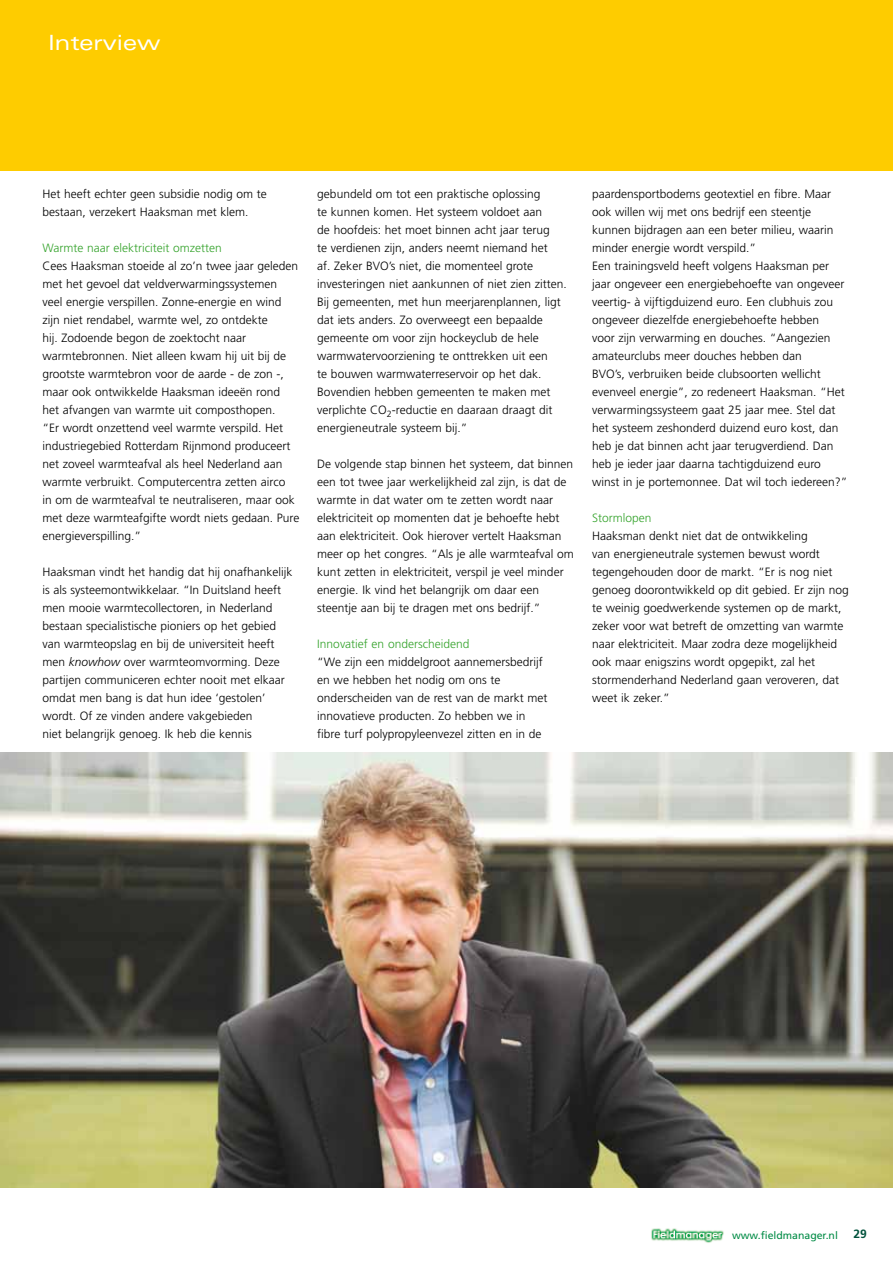
<style>
.page{position:relative;width:893px;height:1263px;background:#fff}
.page>*{position:absolute;margin:0;border:0;box-sizing:border-box;transform-origin:0 0}
.t1{font:expanded 21px "Univers";color:#fff}
.t2{font:300 12px/18px "Frutiger";color:#000}
.t3{font:300 12px "Frutiger";color:#35a32c}
.t4{font:700 12px "Frutiger";color:#00523c}
.t5{font:10.5px "Frutiger";color:#008b45}
.s1{font-style:italic}
</style>
<div class="page">
<img style="left:651px;top:1228px;width:73px;height:15px">
<div style="left:0;top:0;width:893px;height:170px;background:#fecc00"></div>
<img style="left:0;top:753px;width:893px;height:434px">
<h1 class="t1" style="left:49px;top:30px;width:113px">Interview</h1>
<p class="t2" style="left:43px;top:185px;width:226px">Het heeft echter geen subsidie nodig om te bestaan, verzekert Haaksman met klem.</p>
<p class="t3" style="left:43px;top:241px;width:181px">Warmte naar elektriciteit omzetten</p>
<p class="t2" style="left:43px;top:257px;width:258px">Cees Haaksman stoeide al zo’n twee jaar geleden met het gevoel dat veldverwarmingssystemen veel energie verspillen. Zonne-energie en wind zijn niet rendabel, warmte wel, zo ontdekte<br>hij. Zodoende begon de zoektocht naar warmtebronnen. Niet alleen kwam hij uit bij de grootste warmtebron voor de aarde - de zon -, maar ook ontwikkelde Haaksman ideeën rond het afvangen van warmte uit composthopen.<br>“Er wordt onzettend veel warmte verspild. Het industriegebied Rotterdam Rijnmond produceert net zoveel warmteafval als heel Nederland aan warmte verbruikt. Computercentra zetten airco<br>in om de warmteafval te neutraliseren, maar ook met deze warmteafgifte wordt niets gedaan. Pure energieverspilling.”</p>
<p class="t2" style="left:43px;top:563px;width:252px">Haaksman vindt het handig dat hij onafhankelijk is als systeemontwikkelaar. “In Duitsland heeft men mooie warmtecollectoren, in Nederland bestaan specialistische pioniers op het gebied van warmteopslag en bij de universiteit heeft men <span class="s1">knowhow</span> over warmteomvorming. Deze partijen communiceren echter nooit met elkaar omdat men bang is dat hun idee ‘gestolen’ wordt. Of ze vinden andere vakgebieden<br>niet belangrijk genoeg. Ik heb die kennis</p>
<p class="t2" style="left:317px;top:185px;width:251px">gebundeld om tot een praktische oplossing<br>te kunnen komen. Het systeem voldoet aan<br>de hoofdeis: het moet binnen acht jaar terug<br>te verdienen zijn, anders neemt niemand het<br>af. Zeker BVO’s niet, die momenteel grote investeringen niet aankunnen of niet zien zitten.<br>Bij gemeenten, met hun meerjarenplannen, ligt dat iets anders. Zo overweegt een bepaalde gemeente om voor zijn hockeyclub de hele warmwatervoorziening te onttrekken uit een<br>te bouwen warmwaterreservoir op het dak.<br>Bovendien hebben gemeenten te maken met verplichte CO<sub>2</sub>-reductie en daaraan draagt dit energieneutrale systeem bij.”</p>
<p class="t2" style="left:317px;top:455px;width:258px">De volgende stap binnen het systeem, dat binnen een tot twee jaar werkelijkheid zal zijn, is dat de warmte in dat water om te zetten wordt naar elektriciteit op momenten dat je behoefte hebt aan elektriciteit. Ook hierover vertelt Haaksman meer op het congres. “Als je alle warmteafval om kunt zetten in elektriciteit, verspil je veel minder energie. Ik vind het belangrijk om daar een steentje aan bij te dragen met ons bedrijf.”</p>
<p class="t3" style="left:317px;top:637px;width:154px">Innovatief en onderscheidend</p>
<p class="t2" style="left:317px;top:653px;width:232px">“We zijn een middelgroot aannemersbedrijf en we hebben het nodig om ons te onderscheiden van de rest van de markt met innovatieve producten. Zo hebben we in fibre turf polypropyleenvezel zitten en in de</p>
<p class="t2" style="left:592px;top:185px;width:257px">paardensportbodems geotextiel en fibre. Maar ook willen wij met ons bedrijf een steentje kunnen bijdragen aan een beter milieu, waarin minder energie wordt verspild.”<br>Een trainingsveld heeft volgens Haaksman per jaar ongeveer een energiebehoefte van ongeveer veertig- à vijftigduizend euro. Een clubhuis zou ongeveer diezelfde energiebehoefte hebben<br>voor zijn verwarming en douches. “Aangezien amateurclubs meer douches hebben dan<br>BVO’s, verbruiken beide clubsoorten wellicht evenveel energie”, zo redeneert Haaksman. “Het verwarmingssysteem gaat 25 jaar mee. Stel dat het systeem zeshonderd duizend euro kost, dan heb je dat binnen acht jaar terugverdiend. Dan heb je ieder jaar daarna tachtigduizend euro winst in je portemonnee. Dat wil toch iedereen?”</p>
<p class="t3" style="left:592px;top:511px;width:61px">Stormlopen</p>
<p class="t2" style="left:592px;top:527px;width:258px">Haaksman denkt niet dat de ontwikkeling<br>van energieneutrale systemen bewust wordt tegengehouden door de markt. “Er is nog niet genoeg doorontwikkeld op dit gebied. Er zijn nog te weinig goedwerkende systemen op de markt, zeker voor wat betreft de omzetting van warmte naar elektriciteit. Maar zodra deze mogelijkheid ook maar enigszins wordt opgepikt, zal het stormenderhand Nederland gaan veroveren, dat weet ik zeker.”</p>
<p class="t5" style="left:732px;top:1229px;width:107px">www.fieldmanager.nl</p>
<p class="t4" style="left:853px;top:1227px;width:15px">29</p>
</div>
